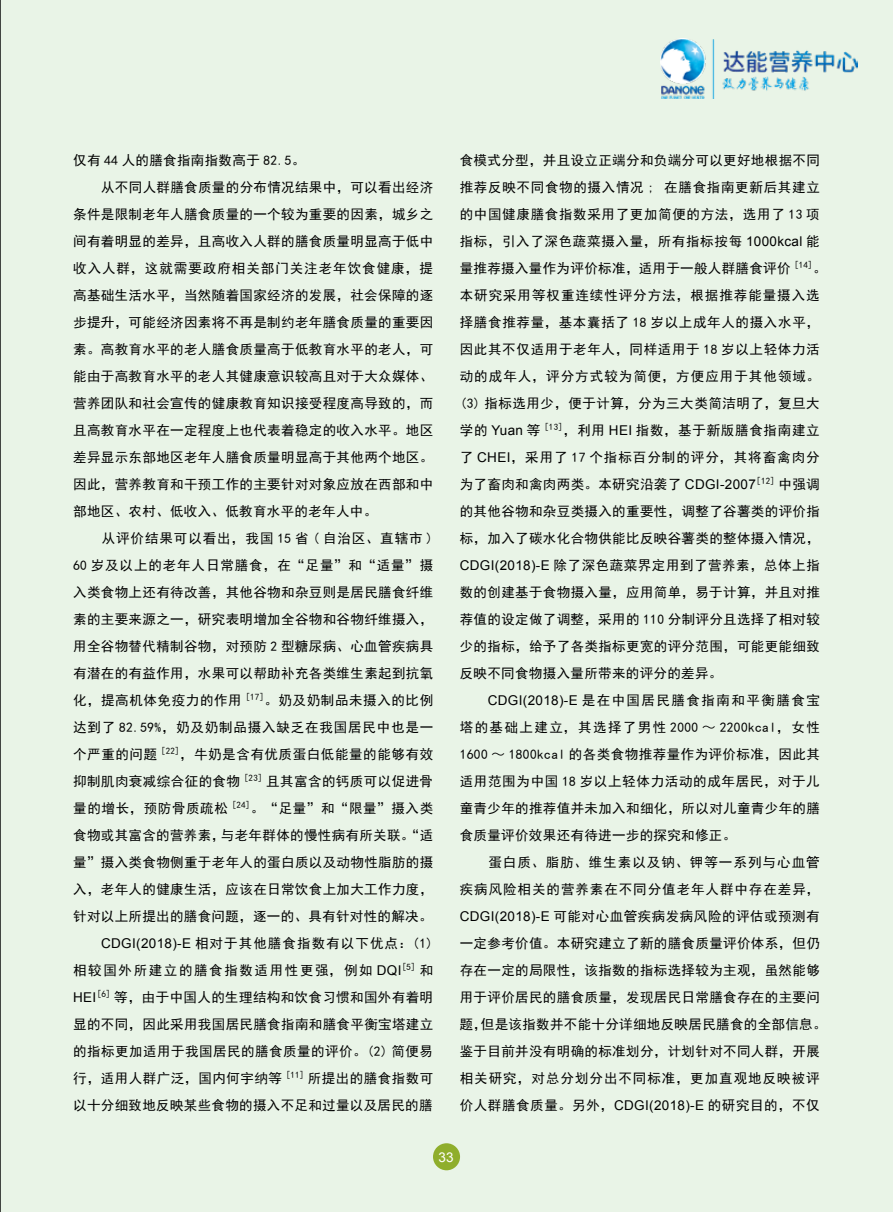
<style>
.page{position:relative;width:893px;height:1212px;background:#e9f4e7}
.page>*{position:absolute;margin:0;border:0;box-sizing:border-box;transform-origin:0 0}
.t1{font:13.5px/27px "Sim Hei";letter-spacing:.025em;color:#000}
.t2{font:13.5px "Sim Hei";letter-spacing:.045em;color:#000}
.t3{font:13.5px "Sim Hei";letter-spacing:.08em;color:#000}
.t4{font:13.5px "Sim Hei";letter-spacing:.06em;color:#000}
.t5{font:13.5px "Sim Hei";letter-spacing:.05em;color:#000}
.t6{font:13.5px "Sim Hei";letter-spacing:.12em;color:#000}
.t7{font:13.5px "Sim Hei";letter-spacing:.065em;color:#000}
.t8{font:13.5px "Sim Hei";letter-spacing:.075em;color:#000}
.t9{font:13.5px "Sim Hei";letter-spacing:.07em;color:#000}
.t10{font:13.5px "Arial";color:#fff}
.s1{font-family:"Arial"}
</style>
<div class="page">
<img style="left:661px;top:38px;width:196px;height:61px">
<div style="left:433px;top:1143px;width:27px;height:27px;background:#8fae2c;border-radius:50%"></div>
<p class="t1" style="left:73px;top:146px;width:234px">仅有 44 人的膳食指南指数高于 82.5。</p>
<p class="t1" style="left:101px;top:173px;width:334px">从不同人群膳食质量的分布情况结果中，可以看出经济</p>
<p class="t1" style="left:73px;top:200px;width:362px">条件是限制老年人膳食质量的一个较为重要的因素，城乡之</p>
<p class="t1" style="left:73px;top:227px;width:362px">间有着明显的差异，且高收入人群的膳食质量明显高于低中</p>
<p class="t8" style="left:73px;top:261px;width:361px">收入人群，这就需要政府相关部门关注老年饮食健康，提</p>
<p class="t1" style="left:73px;top:281px;width:362px">高基础生活水平，当然随着国家经济的发展，社会保障的逐</p>
<p class="t1" style="left:73px;top:308px;width:362px">步提升，可能经济因素将不再是制约老年膳食质量的重要因</p>
<p class="t1" style="left:73px;top:335px;width:362px">素。高教育水平的老人膳食质量高于低教育水平的老人，可</p>
<p class="t1" style="left:73px;top:362px;width:362px">能由于高教育水平的老人其健康意识较高且对于大众媒体、</p>
<p class="t1" style="left:73px;top:389px;width:362px">营养团队和社会宣传的健康教育知识接受程度高导致的，而</p>
<p class="t1" style="left:73px;top:416px;width:362px">且高教育水平在一定程度上也代表着稳定的收入水平。地区</p>
<p class="t1" style="left:73px;top:443px;width:362px">差异显示东部地区老年人膳食质量明显高于其他两个地区。</p>
<p class="t1" style="left:73px;top:470px;width:362px">因此，营养教育和干预工作的主要针对对象应放在西部和中</p>
<p class="t1" style="left:73px;top:497px;width:306px">部地区、农村、低收入、低教育水平的老年人中。</p>
<p class="t9" style="left:102px;top:531px;width:333px">从评价结果可以看出，我国 15 省 ( 自治区、直辖市 )</p>
<p class="t7" style="left:73px;top:558px;width:361px">60 岁及以上的老年人日常膳食，在“足量”和“适量”摄</p>
<p class="t1" style="left:73px;top:578px;width:362px">入类食物上还有待改善，其他谷物和杂豆则是居民膳食纤维</p>
<p class="t1" style="left:73px;top:605px;width:362px">素的主要来源之一，研究表明增加全谷物和谷物纤维摄入，</p>
<p class="t1" style="left:73px;top:632px;width:362px">用全谷物替代精制谷物，对预防 2 型糖尿病、心血管疾病具</p>
<p class="t1" style="left:73px;top:659px;width:362px">有潜在的有益作用，水果可以帮助补充各类维生素起到抗氧</p>
<p class="t2" style="left:73px;top:693px;width:362px">化，提高机体免疫力的作用 <sup>[17]</sup>。奶及奶制品未摄入的比例</p>
<p class="t4" style="left:73px;top:720px;width:362px">达到了 82.59%，奶及奶制品摄入缺乏在我国居民中也是一</p>
<p class="t2" style="left:73px;top:747px;width:362px">个严重的问题 <sup>[22]</sup>，牛奶是含有优质蛋白低能量的能够有效</p>
<p class="t1" style="left:73px;top:767px;width:361px">抑制肌肉衰减综合征的食物 <sup>[23]</sup> 且其富含的钙质可以促进骨</p>
<p class="t5" style="left:73px;top:801px;width:361px">量的增长，预防骨质疏松 <sup>[24]</sup>。“足量”和“限量”摄入类</p>
<p class="t1" style="left:73px;top:821px;width:361px">食物或其富含的营养素，与老年群体的慢性病有所关联。“适</p>
<p class="t1" style="left:73px;top:848px;width:362px">量”摄入类食物侧重于老年人的蛋白质以及动物性脂肪的摄</p>
<p class="t1" style="left:73px;top:875px;width:362px">入，老年人的健康生活，应该在日常饮食上加大工作力度，</p>
<p class="t1" style="left:73px;top:902px;width:361px">针对以上所提出的膳食问题，逐一的、具有针对性的解决。</p>
<p class="t3" style="left:101px;top:936px;width:334px"><span class="s1">CDGI(2018)-E</span> 相对于其他膳食指数有以下优点：(1)</p>
<p class="t6" style="left:73px;top:963px;width:361px">相较国外所建立的膳食指数适用性更强，例如 <span class="s1">DQI</span><sup>[5]</sup> 和</p>
<p class="t1" style="left:73px;top:983px;width:361px"><span class="s1">HEI</span><sup>[6]</sup> 等，由于中国人的生理结构和饮食习惯和国外有着明</p>
<p class="t1" style="left:73px;top:1010px;width:362px">显的不同，因此采用我国居民膳食指南和膳食平衡宝塔建立</p>
<p class="t1" style="left:73px;top:1037px;width:361px">的指标更加适用于我国居民的膳食质量的评价。(2) 简便易</p>
<p class="t1" style="left:73px;top:1064px;width:361px">行，适用人群广泛，国内何宇纳等 <sup>[11]</sup> 所提出的膳食指数可</p>
<p class="t1" style="left:73px;top:1091px;width:361px">以十分细致地反映某些食物的摄入不足和过量以及居民的膳</p>
<p class="t1" style="left:460px;top:146px;width:368px">食模式分型，并且设立正端分和负端分可以更好地根据不同推荐反映不同食物的摄入情况 ; 在膳食指南更新后其建立的中国健康膳食指数采用了更加简便的方法，选用了 13 项指标，引入了深色蔬菜摄入量，所有指标按每 <span class="s1">1000kcal</span> 能量推荐摄入量作为评价标准，适用于一般人群膳食评价 <sup>[14]</sup>。本研究采用等权重连续性评分方法，根据推荐能量摄入选择膳食推荐量，基本囊括了 18 岁以上成年人的摄入水平，因此其不仅适用于老年人，同样适用于 18 岁以上轻体力活动的成年人，评分方式较为简便，方便应用于其他领域。(3) 指标选用少，便于计算，分为三大类简洁明了，复旦大学的 <span class="s1">Yuan</span> 等 <sup>[13]</sup>，利用 <span class="s1">HEI</span> 指数，基于新版膳食指南建立了 <span class="s1">CHEI</span>，采用了 17 个指标百分制的评分，其将畜禽肉分为了畜肉和禽肉两类。本研究沿袭了 <span class="s1">CDGI-2007</span><sup>[12]</sup> 中强调的其他谷物和杂豆类摄入的重要性，调整了谷薯类的评价指标，加入了碳水化合物供能比反映谷薯类的整体摄入情况，<br><span class="s1">CDGI(2018)-E</span> 除了深色蔬菜界定用到了营养素，总体上指数的创建基于食物摄入量，应用简单，易于计算，并且对推荐值的设定做了调整，采用的 110 分制评分且选择了相对较少的指标，给予了各类指标更宽的评分范围，可能更能细致反映不同食物摄入量所带来的评分的差异。</p>
<p class="t1" style="left:460px;top:686px;width:362px;text-align:justify;text-indent:28px"><span class="s1">CDGI(2018)-E</span> 是在中国居民膳食指南和平衡膳食宝塔的基础上建立，其选择了男性 2000 ～ 2200kcal，女性1600 ～ 1800kcal 的各类食物推荐量作为评价标准，因此其适用范围为中国 18 岁以上轻体力活动的成年居民，对于儿童青少年的推荐值并未加入和细化，所以对儿童青少年的膳食质量评价效果还有待进一步的探究和修正。</p>
<p class="t1" style="left:460px;top:848px;width:368px;text-indent:29px">蛋白质、脂肪、维生素以及钠、钾等一系列与心血管疾病风险相关的营养素在不同分值老年人群中存在差异，<br><span class="s1">CDGI(2018)-E</span> 可能对心血管疾病发病风险的评估或预测有一定参考价值。本研究建立了新的膳食质量评价体系，但仍存在一定的局限性，该指数的指标选择较为主观，虽然能够用于评价居民的膳食质量，发现居民日常膳食存在的主要问题，但是该指数并不能十分详细地反映居民膳食的全部信息。鉴于目前并没有明确的标准划分，计划针对不同人群，开展相关研究，对总分划分出不同标准，更加直观地反映被评价人群膳食质量。另外，<span class="s1">CDGI(2018)-E</span> 的研究目的，不仅</p>
<p class="t10" style="left:439px;top:1148px;width:17px">33</p>
</div>
